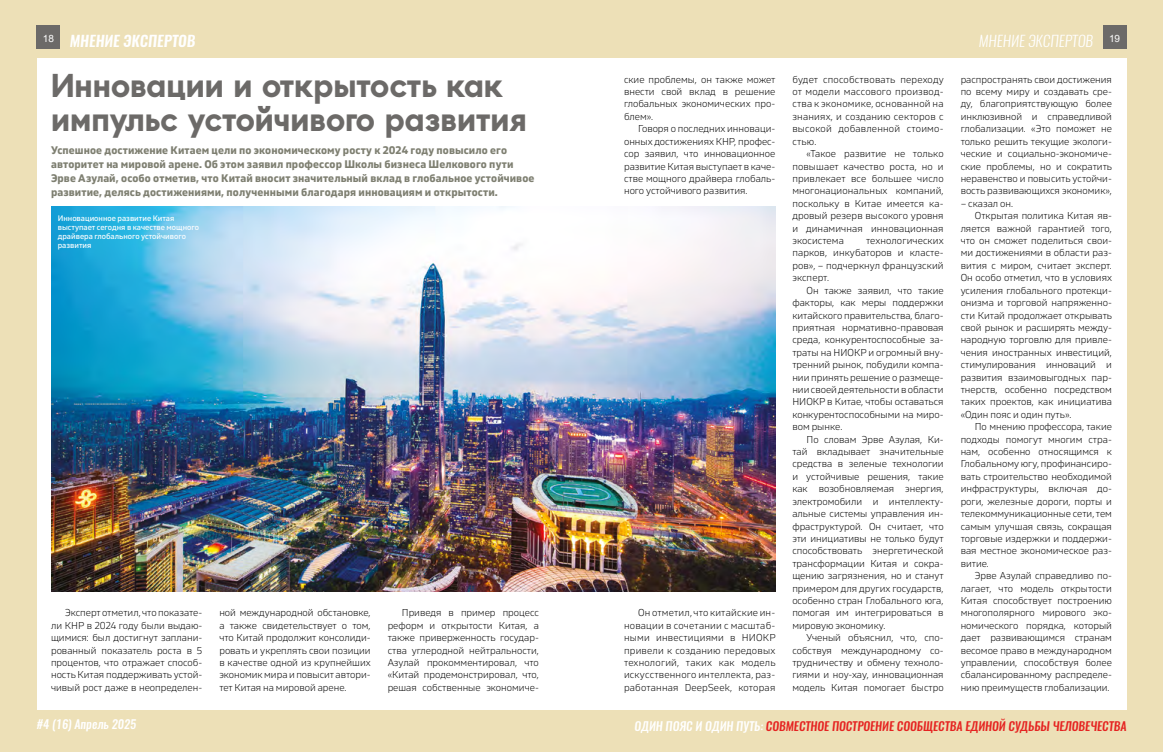
<style>
.page{position:relative;width:1163px;height:752px;background:#fff}
.page>*{position:absolute;margin:0;border:0;box-sizing:border-box;transform-origin:0 0}
.t1{font:900 33px/34px "Kontora";color:#6c6a68}
.t2{font:italic 600 15px "Oswald";color:#fff}
.t3{font:italic 300 15px "Oswald";color:#fff}
.t4{font:italic 500 12px "Oswald";color:#e52321}
.t5{font:italic 500 12px "Oswald";color:#fff}
.t6{font:700 11px/14px "Gilam";letter-spacing:.005em;color:#7e7f71}
.t7{font:300 10px/12.4px "Gilam";color:#000;text-align:justify}
.t8{font:10px "Arial";color:#fff}
.t9{font:8px/9px "Gilam";color:#fff}
.s1{color:#fff}
</style>
<div class="page">
<div style="left:0;top:0;width:1162px;height:751px;background:#ede0b7"></div>
<div style="left:1102px;top:26px;width:23px;height:23px;background:#6c6a68"></div>
<div style="left:37px;top:26px;width:23px;height:23px;background:#6c6a68"></div>
<div style="left:37px;top:58px;width:1088px;height:651px;background:#fff"></div>
<img style="left:51px;top:207px;width:724px;height:384px">
<h2 class="t2" style="left:43px;top:30px;width:154px"><sup>18</sup> МНЕНИЕ ЭКСПЕРТОВ</h2>
<p class="t8" style="left:1108px;top:31px;width:13px">19</p>
<h2 class="t3" style="left:978px;top:30px;width:116px">МНЕНИЕ ЭКСПЕРТОВ</h2>
<h1 class="t1" style="left:51px;top:68px;width:477px">Инновации и открытость как импульс устойчивого развития</h1>
<p class="t6" style="left:51px;top:143px;width:485px">Успешное достижение Китаем цели по экономическому росту к 2024 году повысило его авторитет на мировой арене. Об этом заявил профессор Школы бизнеса Шелкового пути Эрве Азулай, особо отметив, что Китай вносит значительный вклад в глобальное устойчивое развитие, делясь достижениями, полученными благодаря инновациям и открытости.</p>
<p class="t9" style="left:58px;top:213px;width:143px">Инновационное развитие Китая выступает сегодня в качестве мощного драйвера глобального устойчивого развития</p>
<p class="t7" style="left:51px;top:606px;width:153px;text-indent:14px">Эксперт отметил, что показате&shy;ли КНР в 2024 году были выдаю&shy;щимися: был достигнут заплани&shy;рованный показатель роста в 5 процентов, что отражает способ&shy;ность Китая поддерживать устой&shy;чивый рост даже в неопределен-</p>
<p class="t7" style="left:219px;top:606px;width:153px">ной международной обстановке, а также свидетельствует о том, что Китай продолжит консолиди&shy;ровать и укреплять свои позиции в качестве одной из крупнейших экономик мира и повысит автори&shy;тет Китая на мировой арене.</p>
<p class="t7" style="left:387px;top:606px;width:153px;text-indent:14px">Приведя в пример процесс реформ и открытости Китая, а также приверженность государ&shy;ства углеродной нейтральности, Азулай прокомментировал, что «Китай продемонстрировал, что, решая собственные экономиче-</p>
<p class="t7" style="left:624px;top:72px;width:153px">ские проблемы, он также может внести свой вклад в решение глобальных экономических про&shy;блем».</p>
<p class="t7" style="left:624px;top:122px;width:153px;text-indent:14px">Говоря о последних инноваци&shy;онных достижениях КНР, профес&shy;сор заявил, что инновационное развитие Китая выступает в каче&shy;стве мощного драйвера глобаль&shy;ного устойчивого развития.</p>
<p class="t7" style="left:624px;top:606px;width:153px;text-indent:14px">Он отметил, что китайские ин&shy;новации в сочетании с масштаб&shy;ными инвестициями в НИОКР привели к созданию передовых технологий, таких как модель искусственного интеллекта, раз&shy;работанная DeepSeek, которая</p>
<p class="t7" style="left:792px;top:72px;width:153px">будет способствовать переходу от модели массового производ&shy;ства к экономике, основанной на знаниях, и созданию секторов с высокой добавленной стоимо&shy;стью.</p>
<p class="t7" style="left:792px;top:147px;width:153px;text-indent:14px">«Такое развитие не только повышает качество роста, но и привлекает все большее число многонациональных компаний, поскольку в Китае имеется ка&shy;дровый резерв высокого уровня и динамичная инновационная экосистема</p>
<p class="t7" style="left:792px;top:234px;width:153px;text-indent:74px">технологических парков, инкубаторов и класте&shy;ров», – подчеркнул французский эксперт.</p>
<p class="t7" style="left:792px;top:283px;width:153px;text-indent:14px">Он также заявил, что такие факторы, как меры поддержки китайского правительства, благо&shy;приятная нормативно-правовая среда, конкурентоспособные за&shy;траты на НИОКР и огромный вну&shy;тренний рынок, побудили компа&shy;нии принять решение о размеще&shy;нии своей деятельности в области НИОКР в Китае, чтобы оставаться конкурентоспособными на миро&shy;вом рынке.</p>
<p class="t7" style="left:792px;top:432px;width:153px;text-indent:14px">По словам Эрве Азулая, Ки&shy;тай вкладывает значительные средства в зеленые технологии и устойчивые решения, такие как возобновляемая энергия, электромобили и интеллекту&shy;альные системы управления ин&shy;фраструктурой. Он считает, что эти инициативы не только будут способствовать энергетической трансформации Китая и сокра&shy;щению загрязнения, но и станут примером для других государств, особенно стран Глобального юга, помогая им интегрироваться в мировую экономику.</p>
<p class="t7" style="left:792px;top:630px;width:153px;text-indent:14px">Ученый объяснил, что, спо&shy;собствуя международному со&shy;трудничеству и обмену техноло&shy;гиями и ноу-хау, инновационная модель Китая помогает быстро</p>
<p class="t7" style="left:960px;top:72px;width:153px">распространять свои достижения по всему миру и создавать сре&shy;ду, благоприятствующую более инклюзивной и справедливой глобализации. «Это поможет не только решить текущие экологи&shy;ческие и социально-экономиче&shy;ские проблемы, но и сократить неравенство и повысить устойчи&shy;вость развивающихся экономик»,</p>
<p class="t7" style="left:960px;top:196px;width:54px">– сказал он.</p>
<p class="t7" style="left:974px;top:209px;width:138px">Открытая политика Китая яв-</p>
<p class="t7" style="left:960px;top:221px;width:153px">ляется важной гарантией того,</p>
<p class="t7" style="left:960px;top:234px;width:153px">что он сможет поделиться свои-</p>
<p class="t7" style="left:960px;top:246px;width:153px">ми достижениями в области раз-</p>
<p class="t7" style="left:960px;top:258px;width:153px">вития с миром, считает эксперт.</p>
<p class="t7" style="left:960px;top:271px;width:153px">Он особо отметил, что в условиях</p>
<p class="t7" style="left:960px;top:283px;width:153px">усиления глобального протекци-</p>
<p class="t7" style="left:960px;top:296px;width:153px">онизма и торговой напряженно-</p>
<p class="t7" style="left:960px;top:308px;width:153px">сти Китай продолжает открывать</p>
<p class="t7" style="left:960px;top:320px;width:153px">свой рынок и расширять между-</p>
<p class="t7" style="left:960px;top:333px;width:153px">народную торговлю для привле-</p>
<p class="t7" style="left:960px;top:345px;width:153px">чения иностранных инвестиций,</p>
<p class="t7" style="left:960px;top:358px;width:153px">стимулирования инноваций и</p>
<p class="t7" style="left:960px;top:370px;width:153px">развития взаимовыгодных пар-</p>
<p class="t7" style="left:960px;top:382px;width:153px">тнерств, особенно посредством</p>
<p class="t7" style="left:960px;top:395px;width:153px">таких проектов, как инициатива</p>
<p class="t7" style="left:960px;top:407px;width:112px">«Один пояс и один путь».</p>
<p class="t7" style="left:974px;top:420px;width:139px">По мнению профессора, такие</p>
<p class="t7" style="left:960px;top:432px;width:153px">подходы помогут многим стра-</p>
<p class="t7" style="left:960px;top:444px;width:153px">нам, особенно относящимся к</p>
<p class="t7" style="left:960px;top:457px;width:153px">Глобальному югу, профинансиро-</p>
<p class="t7" style="left:960px;top:469px;width:153px">вать строительство необходимой</p>
<p class="t7" style="left:960px;top:482px;width:153px">инфраструктуры, включая до-</p>
<p class="t7" style="left:960px;top:494px;width:153px">роги, железные дороги, порты и</p>
<p class="t7" style="left:960px;top:506px;width:153px">телекоммуникационные сети, тем</p>
<p class="t7" style="left:960px;top:519px;width:153px">самым улучшая связь, сокращая</p>
<p class="t7" style="left:960px;top:531px;width:153px">торговые издержки и поддержи-</p>
<p class="t7" style="left:960px;top:544px;width:153px">вая местное экономическое раз-</p>
<p class="t7" style="left:960px;top:556px;width:30px">витие.</p>
<p class="t7" style="left:974px;top:568px;width:139px">Эрве Азулай справедливо по-</p>
<p class="t7" style="left:960px;top:581px;width:153px">лагает, что модель открытости</p>
<p class="t7" style="left:960px;top:593px;width:153px">Китая способствует построению</p>
<p class="t7" style="left:960px;top:606px;width:153px">многополярного мирового эко-</p>
<p class="t7" style="left:960px;top:618px;width:153px">номического порядка, который</p>
<p class="t7" style="left:960px;top:630px;width:153px">дает развивающимся странам</p>
<p class="t7" style="left:960px;top:643px;width:153px">весомое право в международном</p>
<p class="t7" style="left:960px;top:655px;width:153px">управлении, способствуя более</p>
<p class="t7" style="left:960px;top:668px;width:153px">сбалансированному распределе-</p>
<p class="t7" style="left:960px;top:680px;width:150px">нию преимуществ глобализации.</p>
<p class="t5" style="left:37px;top:715px;width:101px">#4 (16) Апрель 2025</p>
<p class="t4" style="left:634px;top:717px;width:493px"><span class="s1">ОДИН ПОЯС И ОДИН ПУТЬ:</span> СОВМЕСТНОЕ ПОСТРОЕНИЕ СООБЩЕСТВА ЕДИНОЙ СУДЬБЫ ЧЕЛОВЕЧЕСТВА</p>
</div>
